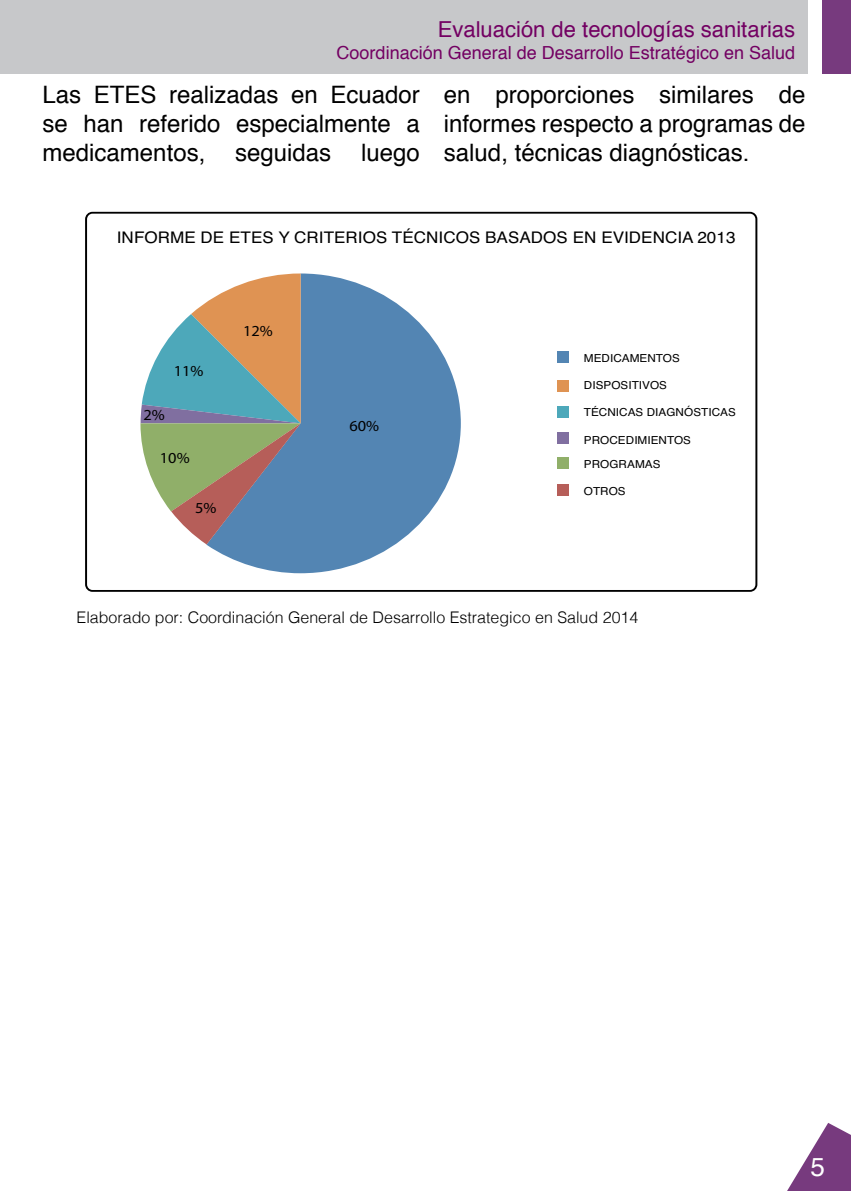
<style>
.page{position:relative;width:851px;height:1191px;background:#fff}
.page>*{position:absolute;margin:0;border:0;box-sizing:border-box;transform-origin:0 0}
.t1{font:26px "Helvetica";color:#fff}
.t2{font:24px "Helvetica";color:#000}
.t3{font:22px "Helvetica";color:#730062}
.t4{font:18px "Helvetica";color:#730062}
.t5{font:300 16px "Helvetica";color:#000}
.t6{font:16px "Helvetica";color:#000;scale:1.07 1}
.t7{font:15.4px "Myriad Hebrew";color:#000;scale:1.07 1}
.t8{font:11px "Helvetica";color:#000;scale:1.07 1}
</style>
<div class="page">
<div style="left:821px;top:0;width:29px;height:74px;background:#773a7e"></div>
<div style="left:0;top:0;width:807px;height:74px;background:#c7c8ca"></div>
<svg style="left:787px;top:1123px;width:63px;height:68px"></svg>
<svg style="left:206px;top:273px;width:255px;height:300px;fill:#5385b3"></svg>
<svg style="left:140px;top:273px;width:161px;height:271px"></svg>
<div style="left:557px;top:352px;width:12px;height:11px;background:#5385b3"></div>
<div style="left:557px;top:380px;width:12px;height:11px;background:#df9353"></div>
<div style="left:557px;top:432px;width:12px;height:11px;background:#806fa0"></div>
<div style="left:557px;top:407px;width:12px;height:11px;background:#4da8ba"></div>
<div style="left:557px;top:457px;width:12px;height:11px;background:#90af69"></div>
<div style="left:557px;top:484px;width:12px;height:11px;background:#b65e59"></div>
<div style="left:85px;top:212px;width:672px;height:380px;border:2px solid #000;border-radius:6px"></div>
<p class="t3" style="left:438px;top:13px;width:359px">Evaluación de tecnologías sanitarias</p>
<p class="t4" style="left:676px;top:39px;width:121px">́gico en Salud</p>
<p class="t4" style="left:336px;top:39px;width:92px">Coordinacio</p>
<p class="t4" style="left:422px;top:39px;width:265px">ń General de Desarrollo Estrate</p>
<p class="t2" style="left:43px;top:76px;width:40px">Las</p>
<p class="t2" style="left:94px;top:76px;width:64px">ETES</p>
<p class="t2" style="left:169px;top:76px;width:111px">realizadas</p>
<p class="t2" style="left:291px;top:76px;width:28px">en</p>
<p class="t2" style="left:330px;top:76px;width:91px">Ecuador</p>
<p class="t2" style="left:43px;top:105px;width:27px">se</p>
<p class="t2" style="left:83px;top:105px;width:42px">han</p>
<p class="t2" style="left:139px;top:105px;width:83px">referido</p>
<p class="t2" style="left:236px;top:105px;width:156px">especialmente</p>
<p class="t2" style="left:406px;top:105px;width:15px">a</p>
<p class="t2" style="left:43px;top:134px;width:164px">medicamentos,</p>
<p class="t2" style="left:235px;top:134px;width:98px">seguidas</p>
<p class="t2" style="left:361px;top:134px;width:60px">luego</p>
<p class="t2" style="left:778px;top:76px;width:28px">de</p>
<p class="t2" style="left:495px;top:76px;width:140px">proporciones</p>
<p class="t2" style="left:659px;top:76px;width:96px">similares</p>
<p class="t2" style="left:444px;top:76px;width:28px">en</p>
<p class="t2" style="left:444px;top:105px;width:363px">informes respecto a programas de</p>
<p class="t2" style="left:668px;top:134px;width:83px">́sticas.</p>
<p class="t2" style="left:444px;top:134px;width:231px">salud ́t e, cnicas diagno</p>
<p class="t6" style="left:117px;top:225px;width:579px">INFORME DE ETES Y CRITERIOS TÉCNICOS BASADOS EN EVIDENCIA 2013</p>
<p class="t7" style="left:174px;top:362px;width:29px">11%</p>
<p class="t7" style="left:143px;top:406px;width:21px">2%</p>
<p class="t7" style="left:160px;top:449px;width:29px">10%</p>
<p class="t7" style="left:195px;top:499px;width:21px">5%</p>
<p class="t7" style="left:243px;top:322px;width:29px">12%</p>
<p class="t7" style="left:349px;top:417px;width:29px">60%</p>
<p class="t8" style="left:583px;top:349px;width:91px">MEDICAMENTOS</p>
<p class="t8" style="left:583px;top:376px;width:79px">DISPOSITIVOS</p>
<p class="t8" style="left:583px;top:403px;width:143px">TÉCNICAS DIAGNÓSTICAS</p>
<p class="t8" style="left:583px;top:431px;width:102px">PROCEDIMIENTOS</p>
<p class="t8" style="left:583px;top:456px;width:73px">PROGRAMAS</p>
<p class="t8" style="left:583px;top:483px;width:41px">OTROS</p>
<p class="t5" style="left:77px;top:604px;width:563px">Elaborado por: Coordinación General de Desarrollo Estrategico en Salud 2014</p>
<p class="t1" style="left:810px;top:1147px;width:16px">5</p>
</div>
